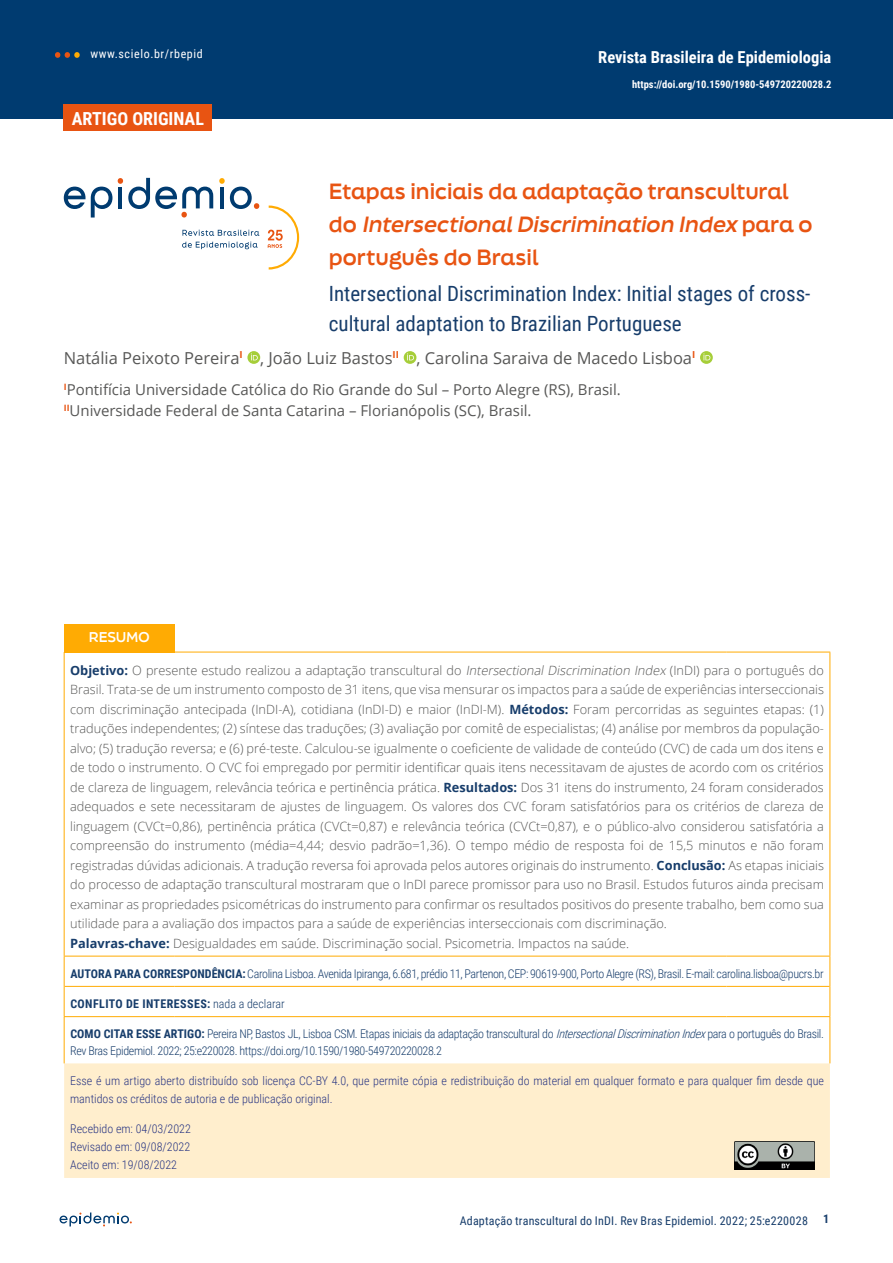
<style>
.page{position:relative;width:893px;height:1263px;background:#fff}
.page>*{position:absolute;margin:0;border:0;box-sizing:border-box;transform-origin:0 0}
.t1{font:700 21px/33px "Final Six";color:#e85412}
.t2{font:21px/30px "Roboto Condensed";color:#173d6b}
.t3{font:700 18px "Roboto Condensed";color:#fff}
.t4{font:16.5px "Open Sans";color:#575756}
.t5{font:700 16.5px "Roboto Condensed";color:#fff}
.t6{font:15px/21px "Open Sans";color:#575756}
.t7{font:700 13.5px "Final Six";letter-spacing:-.01em;color:#fff}
.t8{font:300 12.75px/19.5px "Open Sans";color:#575756}
.t9{font:300 12px/16.5px "Roboto Condensed";letter-spacing:-.03em;color:#173d6b}
.t10{font:300 12px/18px "Roboto Condensed";color:#283583}
.t11{font:12px "Roboto Condensed";letter-spacing:.015em;color:#173d6b}
.t12{font:700 12px "Roboto Condensed";letter-spacing:.035em;color:#173d6b}
.t13{font:12px "Roboto Condensed";letter-spacing:.05em;color:#fff}
.t14{font:700 10.5px "Roboto Condensed";color:#fff}
.s1{font-style:italic}
.s2{font-weight:700;color:#173d6b}
.s3{font-weight:700}
.s4{font-weight:300}
</style>
<div class="page">
<svg style="left:60px;top:1212px;width:72px;height:14px"></svg>
<div style="left:0;top:0;width:893px;height:118px;background:#003b70"></div>
<svg style="left:55px;top:52px;width:25px;height:6px"></svg>
<svg style="left:247px;top:351px;width:13px;height:13px"></svg>
<svg style="left:251px;top:353px;width:7px;height:7px"></svg>
<svg style="left:404px;top:351px;width:12px;height:13px"></svg>
<svg style="left:407px;top:353px;width:7px;height:7px"></svg>
<svg style="left:700px;top:351px;width:13px;height:13px"></svg>
<svg style="left:703px;top:353px;width:7px;height:7px"></svg>
<svg style="left:64px;top:187px;width:48px;height:30px"></svg>
<svg style="left:118px;top:178px;width:95px;height:39px"></svg>
<svg style="left:219px;top:178px;width:40px;height:31px"></svg>
<svg style="left:182px;top:230px;width:77px;height:6px"></svg>
<svg style="left:182px;top:242px;width:76px;height:7px"></svg>
<svg style="left:268px;top:206px;width:31px;height:64px"></svg>
<div style="left:64px;top:105px;width:148px;height:26px;background:#e85412"></div>
<div style="left:64px;top:624px;width:110px;height:28px;background:#ffab03"></div>
<div style="left:64px;top:1063px;width:766px;height:115px;background:#ffeecd"></div>
<hr style="left:174px;top:652px;width:552px;height:1px;background:#ffab03">
<hr style="left:726px;top:652px;width:104px;height:1px;background:#ffab03">
<hr style="left:64px;top:652px;width:1px;height:304px;background:#ffab03">
<hr style="left:829px;top:652px;width:1px;height:304px;background:#ffab03">
<hr style="left:64px;top:956px;width:1px;height:30px;background:#ffab03">
<hr style="left:64px;top:986px;width:1px;height:30px;background:#ffab03">
<hr style="left:64px;top:956px;width:110px;height:1px;background:#ffab03">
<hr style="left:174px;top:956px;width:552px;height:1px;background:#ffab03">
<hr style="left:726px;top:956px;width:104px;height:1px;background:#ffab03">
<hr style="left:829px;top:956px;width:1px;height:30px;background:#ffab03">
<hr style="left:829px;top:986px;width:1px;height:30px;background:#ffab03">
<hr style="left:65px;top:986px;width:109px;height:1px;background:#ffab03">
<hr style="left:174px;top:986px;width:552px;height:1px;background:#ffab03">
<hr style="left:726px;top:986px;width:103px;height:1px;background:#ffab03">
<hr style="left:64px;top:1017px;width:1px;height:46px;background:#ffab03">
<hr style="left:64px;top:1016px;width:110px;height:1px;background:#ffab03">
<hr style="left:174px;top:1016px;width:552px;height:1px;background:#ffab03">
<hr style="left:726px;top:1016px;width:104px;height:1px;background:#ffab03">
<hr style="left:829px;top:1017px;width:1px;height:46px;background:#ffab03">
<img style="left:735px;top:1141px;width:79px;height:28px">
<p class="t13" style="left:90px;top:45px;width:114px">www.scielo.br/rbepid</p>
<h2 class="t3" style="left:72px;top:106px;width:134px">ARTIGO ORIGINAL</h2>
<p class="t5" style="left:598px;top:46px;width:235px">Revista Brasileira de Epidemiologia</p>
<p class="t14" style="left:632px;top:77px;width:201px">https://doi.org/10.1590/1980-549720220028.2</p>
<h1 class="t1" style="left:329px;top:174px;width:485px">Etapas iniciais da adaptação transcultural<br>d o <span class="s1">IntersectionalDiscrimination Index</span> p a r a o português do Brasil</h1>
<h1 class="t2" style="left:329px;top:278px;width:483px">Intersectional Discrimination Index: Initial stages of cross&shy;cultural adaptation to Brazilian Portuguese</h1>
<p class="t4" style="left:64px;top:347px;width:633px">Natália Peixoto Pereira<sup>I</sup> , João Luiz Bastos<sup>II</sup> , Carolina Saraiva de Macedo Lisboa<sup>I</sup></p>
<p class="t6" style="left:64px;top:379px;width:559px"><sup>I</sup>Pontifícia Universidade Católica do Rio Grande do Sul – Porto Alegre (RS), Brasil.<br><sup>II</sup>Universidade Federal de Santa Catarina – Florianópolis (SC), Brasil.</p>
<p class="t7" style="left:89px;top:627px;width:62px">RESUMO</p>
<p class="t8" style="left:70px;top:660px;width:755px"><span class="s2">Objetivo:</span> O presente estudo realizou a adaptação transcultural do <span class="s1">Intersectional Discrimination Index</span> (InDI) para o português do Brasil. Trata-se de um instrumento composto de 31 itens, que visa mensurar os impactos para a saúde de experiências interseccionais com discriminação antecipada (InDI-A), cotidiana (InDI-D) e maior (InDI-M). <span class="s2">Métodos:</span> Foram percorridas as seguintes etapas: (1) traduções independentes; (2) síntese das traduções; (3) avaliação por comitê de especialistas; (4) análise por membros da população&shy;alvo; (5) tradução reversa; e (6) pré-teste. Calculou-se igualmente o coeficiente de validade de conteúdo (CVC) de cada um dos itens e de todo o instrumento. O CVC foi empregado por permitir identificar quais itens necessitavam de ajustes de acordo com os critérios de clareza de linguagem, relevância teórica e pertinência prática. <span class="s2">Resultados:</span> Dos 31 itens do instrumento, 24 foram considerados adequados e sete necessitaram de ajustes de linguagem. Os valores dos CVC foram satisfatórios para os critérios de clareza de linguagem (CVCt=0,86), pertinência prática (CVCt=0,87) e relevância teórica (CVCt=0,87), e o público-alvo considerou satisfatória a compreensão do instrumento (média=4,44; desvio padrão=1,36). O tempo médio de resposta foi de 15,5 minutos e não foram registradas dúvidas adicionais. A tradução reversa foi aprovada pelos autores originais do instrumento. <span class="s2">Conclusão:</span> As etapas iniciais do processo de adaptação transcultural mostraram que o InDI parece promissor para uso no Brasil. Estudos futuros ainda precisam examinar as propriedades psicométricas do instrumento para confirmar os resultados positivos do presente trabalho, bem como sua utilidade para a avaliação dos impactos para a saúde de experiências interseccionais com discriminação.<br><span class="s2">Palavras-chave:</span> Desigualdades em saúde. Discriminação social. Psicometria. Impactos na saúde.</p>
<p class="t9" style="left:70px;top:965px;width:755px"><span class="s3">AUTORA PARA CORRESPONDÊNCIA:</span> Carolina Lisboa. Avenida Ipiranga, 6.681, prédio 11, Partenon, CEP: 90619-900, Porto Alegre (RS), Brasil. E-mail: carolina.lisboa@pucrs.br</p>
<p class="t12" style="left:70px;top:995px;width:216px">CONFLITO DE INTERESSES: <span class="s4">nada a declarar</span></p>
<p class="t9" style="left:70px;top:1025px;width:755px"><span class="s3">COMO CITAR ESSE ARTIGO:</span> Pereira NP, Bastos JL, Lisboa CSM. Etapas iniciais da adaptação transcultural do <span class="s1">IntersectionalDiscriminationIndex</span>para o português do Brasil.<br>Rev Bras Epidemiol. 2022; 25:e220028. https://doi.org/10.1590/1980-549720220028.2</p>
<p class="t10" style="left:70px;top:1071px;width:755px">Esse é um artigo aberto distribuído sob licença CC-BY 4.0, que permite cópia e redistribuição do material em qualquer formato e para qualquer fim desde que mantidos os créditos de autoria e de publicação original.</p>
<p class="t10" style="left:70px;top:1120px;width:122px;text-align:justify">Recebido em: 04/03/2022<br>Revisado em: 09/08/2022<br>Aceito em: 19/08/2022</p>
<p class="t11" style="left:460px;top:1212px;width:350px">Adaptação transcultural do InDI. Rev Bras Epidemiol. 2022; 25:e220028</p>
<p class="t12" style="left:823px;top:1211px;width:8px">1</p>
</div>
